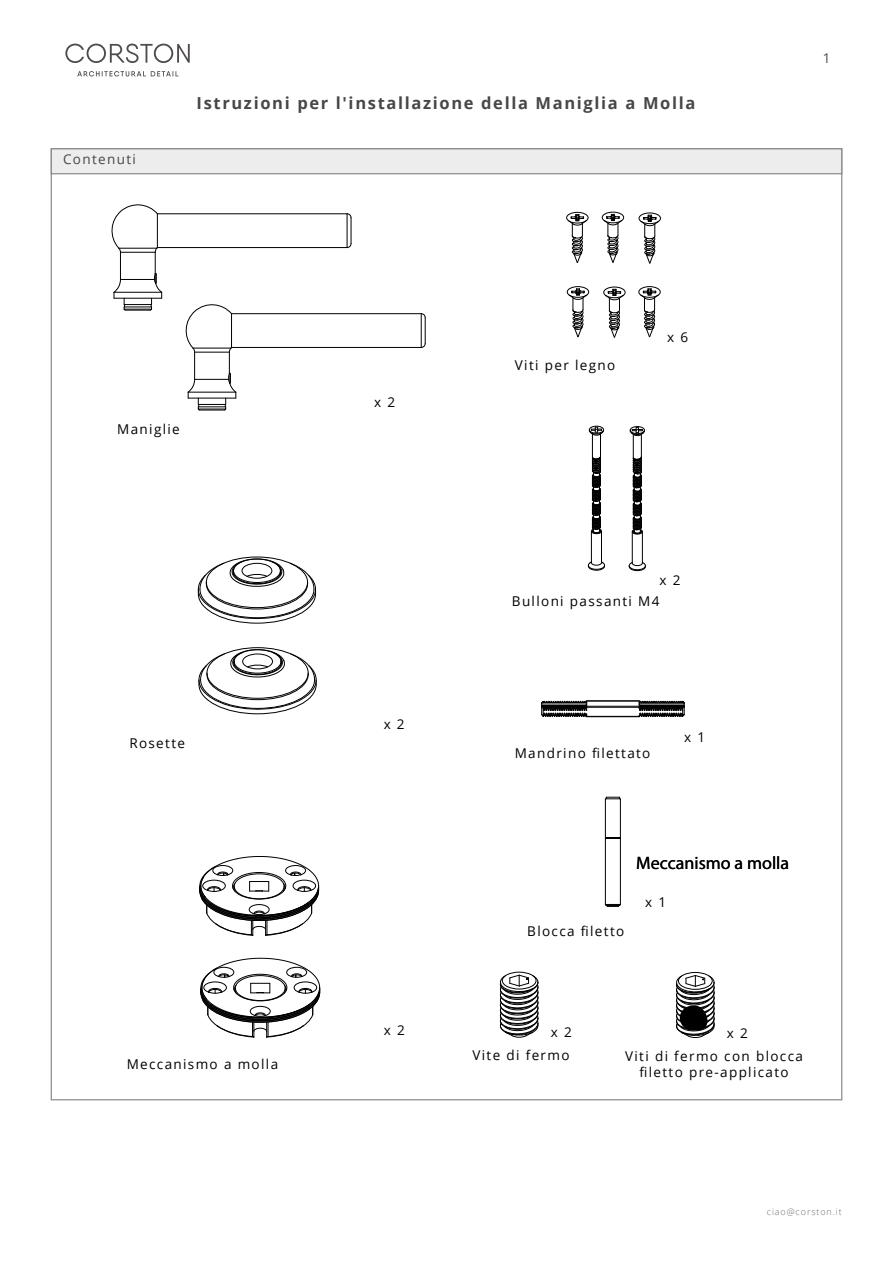
<style>
.page{position:relative;width:893px;height:1263px;background:#fff}
.page>*{position:absolute;margin:0;border:0;box-sizing:border-box;transform-origin:0 0}
.t1{font:18px "Myriad Pro";color:#000}
.t2{font:700 16.5px "Open Sans";letter-spacing:.1em;color:#474747}
.t3{font:13.5px/23px "Open Sans";letter-spacing:.1em;color:#000}
.t4{font:13.5px "Open Sans";letter-spacing:.1em;color:#484747}
.t5{font:13.5px "Open Sans";color:#4f4b4b}
.t6{font:300 9px "Open Sans";letter-spacing:.1em;color:#6f6f6e}
</style>
<div class="page">
<svg style="left:65px;top:44px;width:125px;height:32px"></svg>
<div style="left:51px;top:148px;width:791px;height:26px;background:#ededee;border:1px solid #808186"></div>
<hr style="left:157px;top:213px;width:190px;height:1px;background:#000">
<hr style="left:157px;top:247px;width:190px;height:1px;background:#000">
<svg style="left:346px;top:213px;width:6px;height:35px"></svg>
<svg style="left:111px;top:204px;width:52px;height:107px"></svg>
<hr style="left:232px;top:313px;width:189px;height:1px;background:#000">
<hr style="left:232px;top:347px;width:189px;height:1px;background:#000">
<svg style="left:420px;top:313px;width:6px;height:35px"></svg>
<svg style="left:185px;top:304px;width:52px;height:107px"></svg>
<svg style="left:197px;top:558px;width:120px;height:66px"></svg>
<svg style="left:198px;top:649px;width:119px;height:65px"></svg>
<svg style="left:199px;top:856px;width:120px;height:80px"></svg>
<svg style="left:200px;top:957px;width:120px;height:81px"></svg>
<div style="left:589px;top:426px;width:15px;height:8px;border:1px solid #000;border-radius:50%"></div>
<hr style="left:601px;top:531px;width:1px;height:32px;background:#000">
<hr style="left:591px;top:531px;width:1px;height:32px;background:#000">
<svg style="left:587px;top:561px;width:18px;height:10px"></svg>
<svg style="left:589px;top:427px;width:15px;height:108px"></svg>
<div style="left:630px;top:426px;width:15px;height:8px;border:1px solid #000;border-radius:50%"></div>
<hr style="left:642px;top:532px;width:1px;height:31px;background:#000">
<hr style="left:632px;top:532px;width:1px;height:31px;background:#000">
<svg style="left:628px;top:561px;width:18px;height:10px"></svg>
<svg style="left:629px;top:427px;width:16px;height:108px"></svg>
<div style="left:566px;top:212px;width:22px;height:11px;border:1px solid #000;border-radius:50%"></div>
<svg style="left:568px;top:214px;width:19px;height:49px"></svg>
<div style="left:638px;top:286px;width:23px;height:12px;border:1px solid #000;border-radius:50%"></div>
<svg style="left:640px;top:288px;width:19px;height:50px"></svg>
<div style="left:603px;top:287px;width:22px;height:11px;border:1px solid #000;border-radius:50%"></div>
<svg style="left:605px;top:289px;width:19px;height:49px"></svg>
<div style="left:567px;top:286px;width:22px;height:12px;border:1px solid #000;border-radius:50%"></div>
<svg style="left:568px;top:288px;width:20px;height:50px"></svg>
<div style="left:639px;top:213px;width:22px;height:11px;border:1px solid #000;border-radius:50%"></div>
<svg style="left:640px;top:215px;width:19px;height:49px"></svg>
<div style="left:602px;top:212px;width:22px;height:11px;border:1px solid #000;border-radius:50%"></div>
<svg style="left:603px;top:214px;width:20px;height:49px"></svg>
<hr style="left:587px;top:700px;width:52px;height:1px;background:#000">
<svg style="left:541px;top:700px;width:47px;height:17px"></svg>
<hr style="left:587px;top:701px;width:52px;height:1px;background:#000">
<hr style="left:587px;top:706px;width:52px;height:1px;background:#000">
<hr style="left:587px;top:716px;width:52px;height:1px;background:#000">
<svg style="left:638px;top:700px;width:47px;height:17px"></svg>
<hr style="left:587px;top:707px;width:52px;height:1px;background:#000">
<hr style="left:605px;top:838px;width:1px;height:66px;background:#000">
<hr style="left:620px;top:838px;width:1px;height:66px;background:#000">
<hr style="left:605px;top:799px;width:1px;height:38px;background:#000">
<hr style="left:620px;top:799px;width:1px;height:38px;background:#000">
<svg style="left:605px;top:797px;width:15px;height:2px"></svg>
<svg style="left:605px;top:836px;width:16px;height:3px"></svg>
<svg style="left:605px;top:904px;width:16px;height:3px"></svg>
<div style="left:502px;top:972px;width:34px;height:17px;border:1px solid #000;border-radius:50%"></div>
<svg style="left:499px;top:974px;width:40px;height:64px"></svg>
<div style="left:678px;top:972px;width:35px;height:18px;border:1px solid #000;border-radius:50%"></div>
<svg style="left:676px;top:974px;width:39px;height:64px"></svg>
<p class="t4" style="left:63px;top:150px;width:74px">Contenuti</p>
<p class="t2" style="left:197px;top:92px;width:500px">Istruzioni per l'installazione della Maniglia a Molla</p>
<p class="t5" style="left:823px;top:49px;width:9px">1</p>
<p class="t3" style="left:117px;top:417px;width:64px">Maniglie</p>
<p class="t3" style="left:129px;top:732px;width:57px">Rosette</p>
<p class="t3" style="left:127px;top:1052px;width:153px">Meccanismo a molla</p>
<p class="t3" style="left:374px;top:390px;width:23px">x 2</p>
<p class="t3" style="left:384px;top:712px;width:23px">x 2</p>
<p class="t3" style="left:515px;top:353px;width:102px">Viti per legno</p>
<p class="t3" style="left:667px;top:325px;width:23px">x 6</p>
<p class="t3" style="left:659px;top:568px;width:23px">x 2</p>
<p class="t3" style="left:512px;top:589px;width:149px">Bulloni passanti M4</p>
<p class="t3" style="left:515px;top:741px;width:137px">Mandrino filettato</p>
<p class="t3" style="left:684px;top:725px;width:23px">x 1</p>
<h1 class="t1" style="left:636px;top:851px;width:154px">Meccanismo a molla</h1>
<p class="t3" style="left:527px;top:919px;width:99px">Blocca filetto</p>
<p class="t3" style="left:645px;top:891px;width:23px">x 1</p>
<p class="t3" style="left:384px;top:1018px;width:23px">x 2</p>
<p class="t3" style="left:551px;top:1020px;width:23px">x 2</p>
<p class="t3" style="left:472px;top:1043px;width:99px">Vite di fermo</p>
<p class="t3" style="left:625px;top:1021px;width:179px;text-indent:102px">x 2<br>Viti di fermo con blocca</p>
<p class="t3" style="left:639px;top:1060px;width:151px">filetto pre-applicato</p>
<p class="t6" style="left:767px;top:1205px;width:76px">ciao@corston.it</p>
</div>
